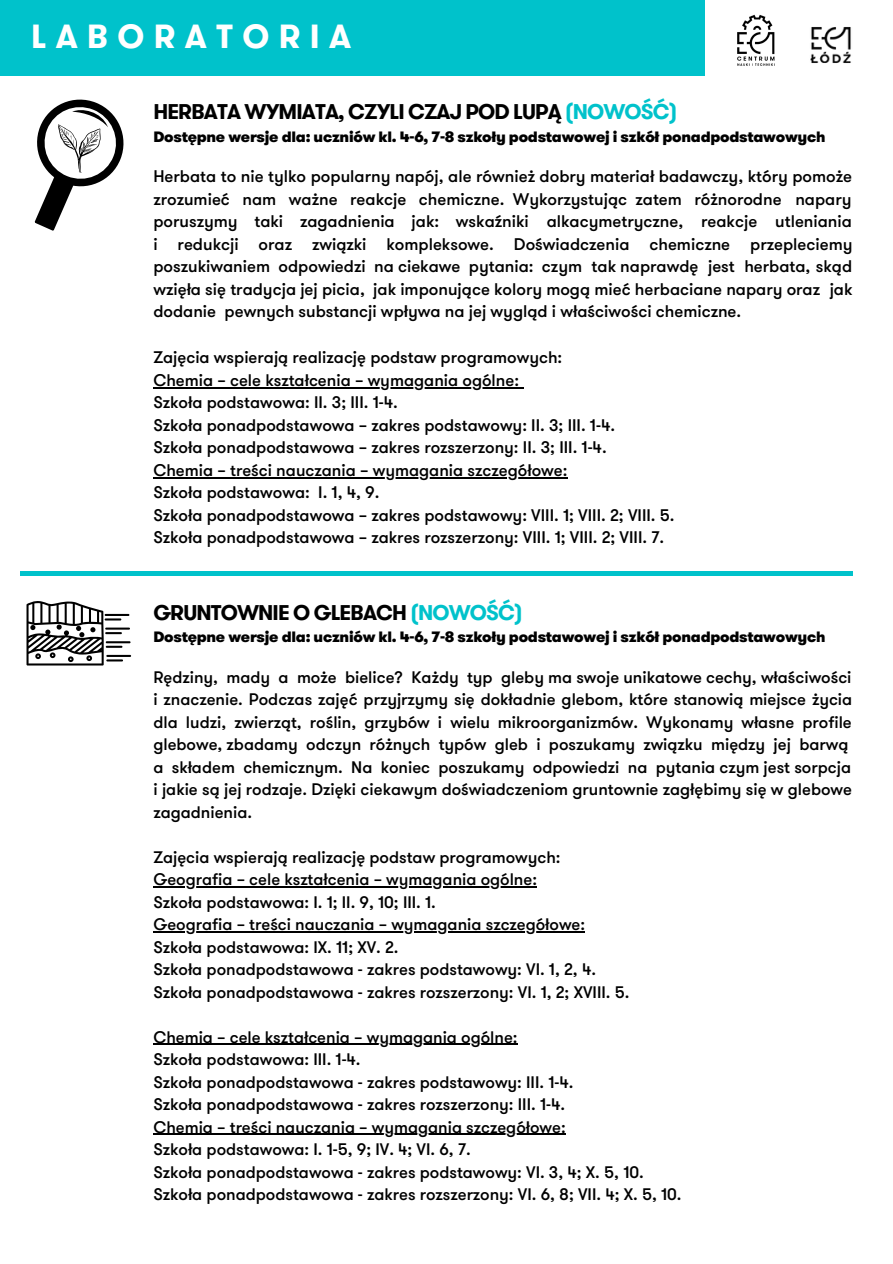
<style>
.page{position:relative;width:893px;height:1264px;background:#fff}
.page>*{position:absolute;margin:0;border:0;box-sizing:border-box;transform-origin:0 0}
.t1{font:700 33.45px "GT Walsheim Pro";letter-spacing:.275em;color:#fff}
.t2{font:700 21.3px "GT Walsheim Pro";letter-spacing:-.04em;color:#000}
.t3{font:500 16.8px/22.5px "GT Walsheim Pro";color:#000;text-align:justify}
.t4{font:500 16.65px/22.5px "GT Walsheim Pro";color:#000}
.t5{font:900 15px "GT Walsheim Pro";letter-spacing:-.015em;color:#000}
.s1{color:#00c2cb}
</style>
<div class="page">
<div style="left:0;top:0;width:705px;height:75px;background:#00c2cb"></div>
<img style="left:737px;top:14px;width:38px;height:52px">
<div style="left:20px;top:571px;width:832px;height:5px;background:#00c2cb"></div>
<img style="left:810px;top:27px;width:41px;height:36px">
<svg style="left:12px;top:75px;width:136px;height:156px"></svg>
<hr style="left:105px;top:614px;width:24px;height:2px;background:#000">
<hr style="left:105px;top:627px;width:25px;height:2px;background:#000">
<hr style="left:106px;top:641px;width:24px;height:2px;background:#000">
<hr style="left:106px;top:655px;width:25px;height:2px;background:#000">
<svg style="left:26px;top:601px;width:97px;height:64px"></svg>
<hr style="left:153px;top:886px;width:79px;height:1px;background:#000">
<hr style="left:232px;top:886px;width:305px;height:1px;background:#000">
<hr style="left:153px;top:931px;width:79px;height:1px;background:#000">
<hr style="left:232px;top:931px;width:353px;height:1px;background:#000">
<hr style="left:153px;top:1043px;width:364px;height:1px;background:#000">
<hr style="left:153px;top:1133px;width:412px;height:1px;background:#000">
<hr style="left:153px;top:387px;width:366px;height:1px;background:#000">
<hr style="left:153px;top:477px;width:414px;height:1px;background:#000">
<h1 class="t1" style="left:31px;top:13px;width:321px">LABORATORIA</h1>
<p class="t2" style="left:153px;top:97px;width:525px">HERBATA WYMIATA, CZYLI CZAJ POD LUPĄ <span class="s1">(NOWOŚĆ)</span></p>
<p class="t5" style="left:153px;top:126px;width:673px">Dostępne wersje dla: uczniów kl. 4-6, 7-8 szkoły podstawowej i szkół ponadpodstawowych</p>
<p class="t3" style="left:153px;top:167px;width:700px">Herbata to nie tylko popularny napój, ale również dobry materiał badawczy, który pomoże zrozumieć nam ważne reakcje chemiczne. Wykorzystując zatem różnorodne napary poruszymy taki zagadnienia jak: wskaźniki alkacymetryczne, reakcje utleniania i redukcji oraz związki kompleksowe. Doświadczenia chemiczne przepleciemy poszukiwaniem odpowiedzi na ciekawe pytania: czym tak naprawdę jest herbata, skąd wzięła się tradycja jej picia, jak imponujące kolory mogą mieć herbaciane napary oraz jak dodanie pewnych substancji wpływa na jej wygląd i właściwości chemiczne.</p>
<p class="t3" style="left:153px;top:348px;width:522px;text-align:left">Zajęcia wspierają realizację podstaw programowych:<br>Chemia – cele kształcenia – wymagania ogólne:<br>Szkoła podstawowa: II. 3; III. 1-4.<br>Szkoła ponadpodstawowa – zakres podstawowy: II. 3; III. 1-4.<br>Szkoła ponadpodstawowa – zakres rozszerzony: II. 3; III. 1-4.<br>Chemia – treści nauczania – wymagania szczegółowe:<br>Szkoła podstawowa: I. 1, 4, 9.<br>Szkoła ponadpodstawowa – zakres podstawowy: VIII. 1; VIII. 2; VIII. 5.<br>Szkoła ponadpodstawowa – zakres rozszerzony: VIII. 1; VIII. 2; VIII. 7.</p>
<p class="t2" style="left:153px;top:597px;width:370px">GRUNTOWNIE O GLEBACH <span class="s1">(NOWOŚĆ)</span></p>
<p class="t5" style="left:153px;top:626px;width:673px">Dostępne wersje dla: uczniów kl. 4-6, 7-8 szkoły podstawowej i szkół ponadpodstawowych</p>
<p class="t4" style="left:153px;top:667px;width:700px">Rędziny, mady a może bielice? Każdy typ gleby ma swoje unikatowe cechy, właściwości i znaczenie. Podczas zajęć przyjrzymy się dokładnie glebom, które stanowią miejsce życia dla ludzi, zwierząt, roślin, grzybów i wielu mikroorganizmów. Wykonamy własne profile glebowe, zbadamy odczyn różnych typów gleb i poszukamy związku między jej barwą a składem chemicznym. Na koniec poszukamy odpowiedzi na pytania czym jest sorpcja i jakie są jej rodzaje. Dzięki ciekawym doświadczeniom gruntownie zagłębimy się w glebowe zagadnienia.</p>
<p class="t4" style="left:153px;top:847px;width:477px">Zajęcia wspierają realizację podstaw programowych:<br>Geografia – cele kształcenia – wymagania ogólne:<br>Szkoła podstawowa: I. 1; II. 9, 10; III. 1.<br>Geografia – treści nauczania – wymagania szczegółowe:<br>Szkoła podstawowa: IX. 11; XV. 2.<br>Szkoła ponadpodstawowa - zakres podstawowy: VI. 1, 2, 4.<br>Szkoła ponadpodstawowa - zakres rozszerzony: VI. 1, 2; XVIII. 5.</p>
<p class="t4" style="left:153px;top:1027px;width:529px">Chemia – cele kształcenia – wymagania ogólne:<br>Szkoła podstawowa: III. 1-4.<br>Szkoła ponadpodstawowa - zakres podstawowy: III. 1-4.<br>Szkoła ponadpodstawowa - zakres rozszerzony: III. 1-4.<br>Chemia – treści nauczania – wymagania szczegółowe:<br>Szkoła podstawowa: I. 1-5, 9; IV. 4; VI. 6, 7.<br>Szkoła ponadpodstawowa - zakres podstawowy: VI. 3, 4; X. 5, 10.<br>Szkoła ponadpodstawowa - zakres rozszerzony: VI. 6, 8; VII. 4; X. 5, 10.</p>
</div>
